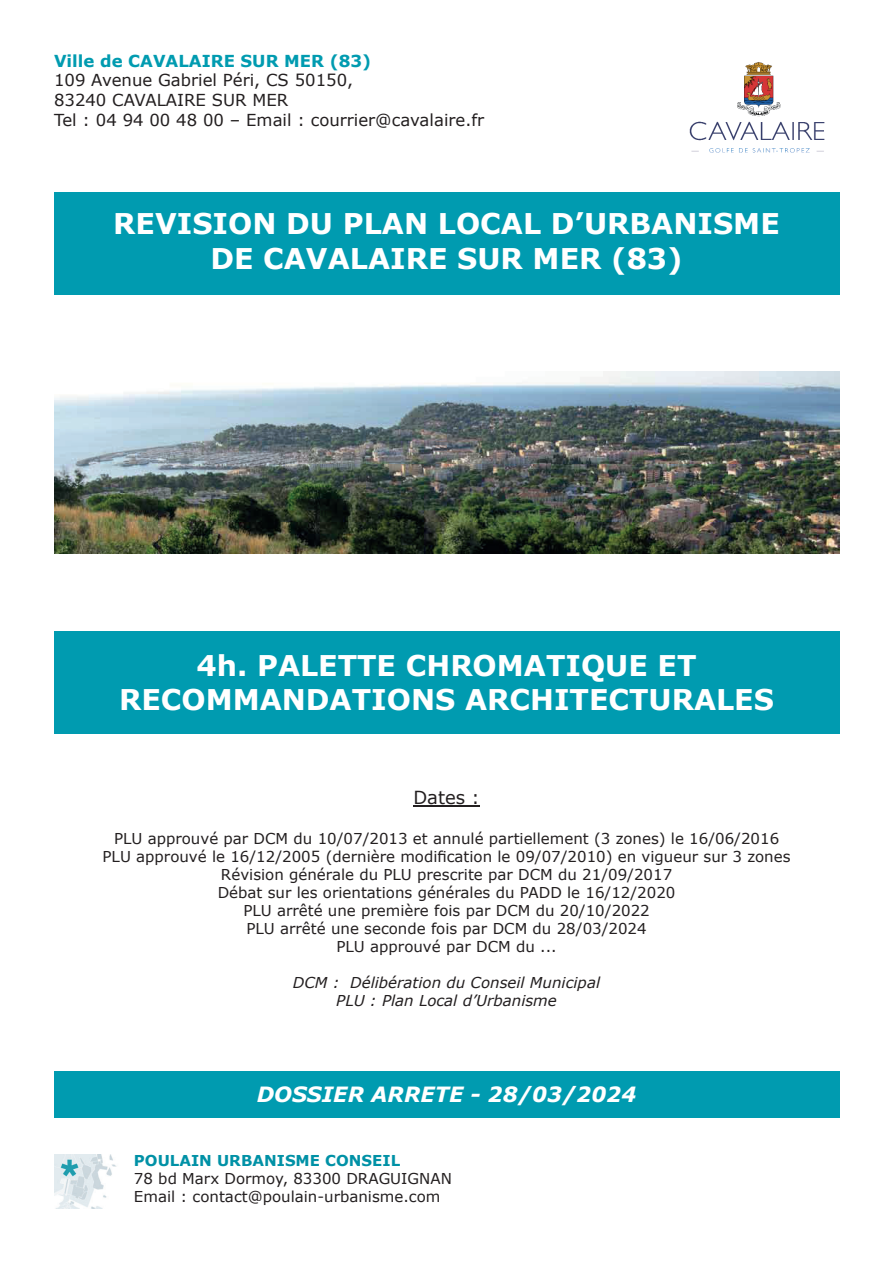
<style>
.page{position:relative;width:893px;height:1263px;background:#fff}
.page>*{position:absolute;margin:0;border:0;box-sizing:border-box;transform-origin:0 0}
.t1{font:700 28.5px/34.2px "Verdana";color:#fff;text-align:center}
.t2{font:italic 700 21px "Verdana";color:#fff}
.t3{font:18px "Verdana";color:#231f20}
.t4{font:16.5px/19.8px "Verdana";color:#231f20}
.t5{font:700 16.5px "Verdana";color:#009bb0}
.t6{font:15px/18px "Verdana";color:#231f20}
.t7{font:italic 15px/18px "Verdana";color:#231f20;text-align:center}
.t8{font:700 15px "Verdana";color:#0091a6}
</style>
<div class="page">
<div style="left:54px;top:1071px;width:785px;height:46px;background:#009bb0"></div>
<img style="left:689px;top:62px;width:136px;height:91px">
<div style="left:54px;top:192px;width:785px;height:102px;background:#009bb0"></div>
<img style="left:54px;top:1155px;width:63px;height:54px">
<hr style="left:413px;top:805px;width:67px;height:1px;background:#231f20">
<div style="left:54px;top:631px;width:785px;height:102px;background:#009bb0"></div>
<img style="left:54px;top:372px;width:785px;height:181px">
<p class="t5" style="left:54px;top:50px;width:319px">Ville de CAVALAIRE SUR MER (83)</p>
<p class="t4" style="left:54px;top:70px;width:432px">109 Avenue Gabriel Péri, CS 50150,<br>83240 CAVALAIRE SUR MER<br>Tel : 04 94 00 48 00 – Email : courrier@cavalaire.fr</p>
<h1 class="t1" style="left:113px;top:206px;width:668px">REVISION DU PLAN LOCAL D’URBANISME<br>DE CAVALAIRE SUR MER (83)</h1>
<h1 class="t1" style="left:119px;top:648px;width:656px">4h. PALETTE CHROMATIQUE ET<br>RECOMMANDATIONS ARCHITECTURALES</h1>
<p class="t3" style="left:413px;top:786px;width:68px">Dates :</p>
<p class="t6" style="left:103px;top:829px;width:689px;text-align:center">PLU approuvé par DCM du 10/07/2013 et annulé partiellement (3 zones) le 16/06/2016<br>PLU approuvé le 16/12/2005 (dernière modification le 09/07/2010) en vigueur sur 3 zones Révision générale du PLU prescrite par DCM du 21/09/2017<br>Débat sur les orientations générales du PADD le 16/12/2020<br>PLU arrêté une première fois par DCM du 20/10/2022<br>PLU arrêté une seconde fois par DCM du 28/03/2024<br>PLU approuvé par DCM du ...</p>
<p class="t7" style="left:293px;top:973px;width:309px">DCM : Délibération du Conseil Municipal<br>PLU : Plan Local d’Urbanisme</p>
<h2 class="t2" style="left:257px;top:1081px;width:381px">DOSSIER ARRETE - 28/03/2024</h2>
<p class="t8" style="left:134px;top:1151px;width:268px">POULAIN URBANISME CONSEIL</p>
<p class="t6" style="left:134px;top:1169px;width:319px">78 bd Marx Dormoy, 83300 DRAGUIGNAN<br>Email : contact@poulain-urbanisme.com</p>
</div>
